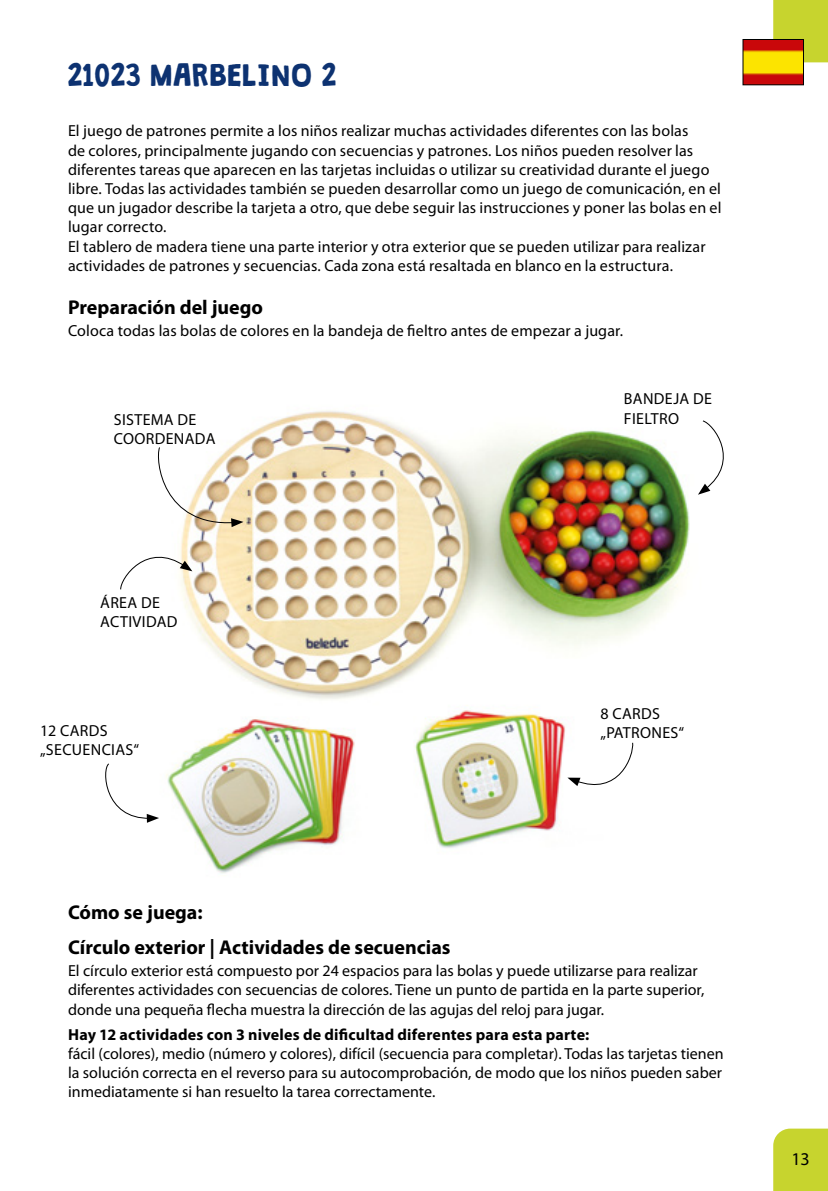
<style>
.page{position:relative;width:828px;height:1191px;background:#fff}
.page>*{position:absolute;margin:0;border:0;box-sizing:border-box;transform-origin:0 0}
.t1{font:28px "Granstander Clean";color:#0d3271}
.t2{font:700 20px/35.4px "Myriad Pro";color:#000}
.t3{font:18px "Myriad Pro";color:#000}
.t4{font:16px/19.2px "Myriad Pro";letter-spacing:.005em;color:#000}
.t5{font:700 16px "Myriad Pro";letter-spacing:.015em;color:#000}
</style>
<div class="page">
<div style="left:773px;top:1128px;width:55px;height:63px;background:#c7d42e"></div>
<div style="left:773px;top:0;width:55px;height:62px;background:#c7d42e"></div>
<img style="left:147px;top:410px;width:543px;height:464px">
<img style="left:744px;top:41px;width:58px;height:42px">
<div style="left:742px;top:39px;width:62px;height:46px;border:1px solid #000"></div>
<svg style="left:105px;top:763px;width:54px;height:59px"></svg>
<svg style="left:155px;top:446px;width:88px;height:81px"></svg>
<svg style="left:567px;top:742px;width:67px;height:55px"></svg>
<svg style="left:120px;top:540px;width:72px;height:50px"></svg>
<svg style="left:698px;top:420px;width:26px;height:75px"></svg>
<h1 class="t1" style="left:68px;top:60px;width:270px">21023 MARBELINO 2</h1>
<p class="t4" style="left:68px;top:121px;width:655px">El juego de patrones permite a los niños realizar muchas actividades diferentes con las bolas<br>de colores, principalmente jugando con secuencias y patrones. Los niños pueden resolver las diferentes tareas que aparecen en las tarjetas incluidas o utilizar su creatividad durante el juego libre. Todas las actividades también se pueden desarrollar como un juego de comunicación, en el que un jugador describe la tarjeta a otro, que debe seguir las instrucciones y poner las bolas en el lugar correcto.<br>El tablero de madera tiene una parte interior y otra exterior que se pueden utilizar para realizar actividades de patrones y secuencias. Cada zona está resaltada en blanco en la estructura.</p>
<p class="t2" style="left:68px;top:289px;width:196px">Preparación del juego</p>
<p class="t4" style="left:68px;top:321px;width:556px">Coloca todas las bolas de colores en la bandeja de fieltro antes de empezar a jugar.</p>
<p class="t4" style="left:114px;top:410px;width:103px">SISTEMA DE<br>COORDENADA</p>
<p class="t4" style="left:100px;top:593px;width:79px">ÁREA DE<br>ACTIVIDAD</p>
<p class="t4" style="left:624px;top:389px;width:89px">BANDEJA DE<br>FIELTRO</p>
<p class="t4" style="left:600px;top:703px;width:61px">8 CARDS</p>
<p class="t4" style="left:40px;top:720px;width:69px">12 CARDS</p>
<p class="t4" style="left:600px;top:722px;width:85px">„PATRONES“</p>
<p class="t4" style="left:40px;top:739px;width:101px">„SECUENCIAS“</p>
<p class="t2" style="left:68px;top:893px;width:384px">Cómo se juega:<br>Círculo exterior | Actividades de secuencias</p>
<p class="t4" style="left:68px;top:961px;width:638px">El círculo exterior está compuesto por 24 espacios para las bolas y puede utilizarse para realizar diferentes actividades con secuencias de colores. Tiene un punto de partida en la parte superior, donde una pequeña flecha muestra la dirección de las agujas del reloj para jugar.</p>
<p class="t5" style="left:68px;top:1023px;width:523px">Hay 12 actividades con 3 niveles de dificultad diferentes para esta parte:</p>
<p class="t4" style="left:68px;top:1043px;width:657px;text-align:justify">fácil (colores), medio (número y colores), difícil (secuencia para completar). Todas las tarjetas tienen la solución correcta en el reverso para su autocomprobación, de modo que los niños pueden saber inmediatamente si han resuelto la tarea correctamente.</p>
<p class="t3" style="left:791px;top:1148px;width:20px">13</p>
</div>
